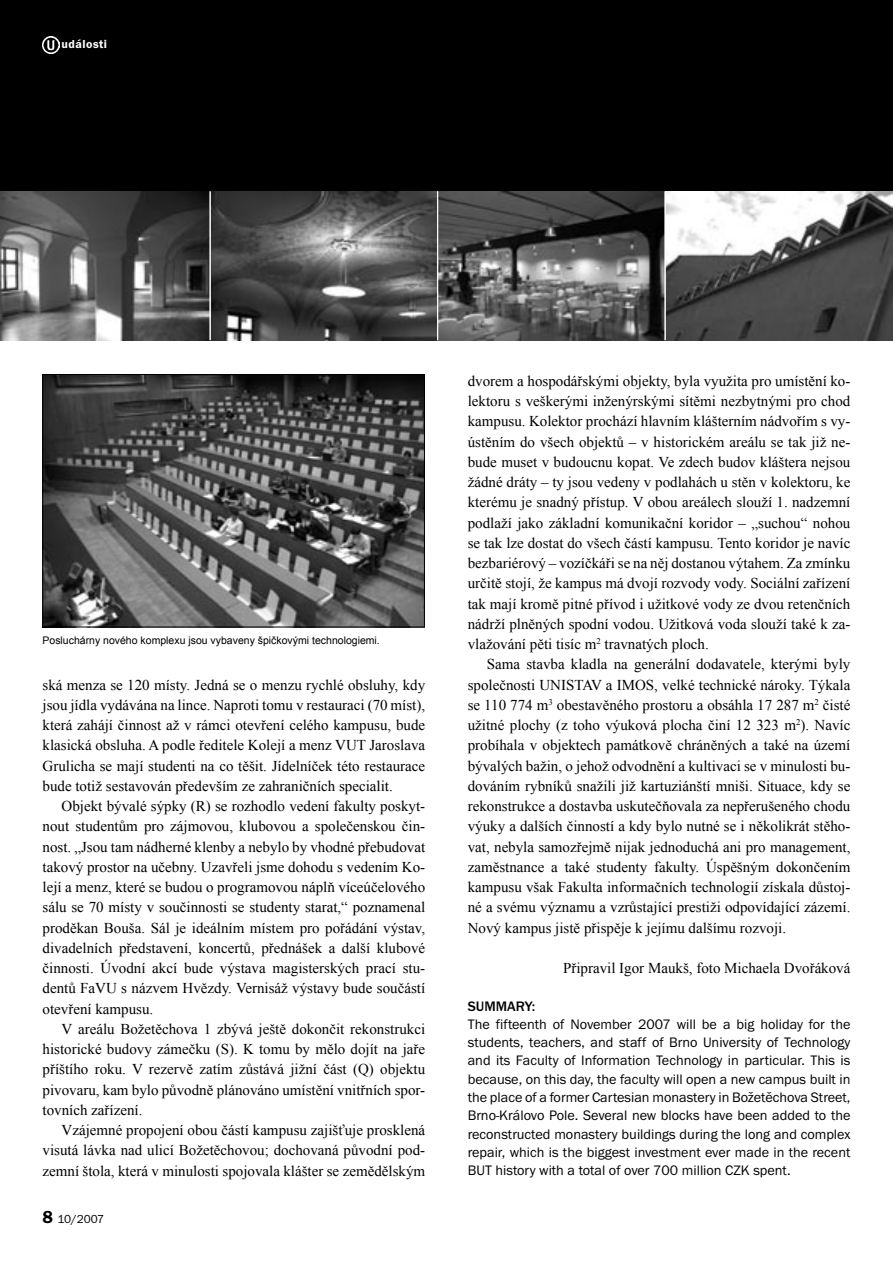
<style>
.page{position:relative;width:893px;height:1263px;background:#fff}
.page>*{position:absolute;margin:0;border:0;box-sizing:border-box;transform-origin:0 0}
.textx{font:15px/20.2px "Times New Roman";color:#000;text-align:justify}
.prvníx{font:15px/20.2px "Times New Roman";color:#000;text-align:justify}
.resumx{font:14.25px/18.3px "Franklin Got Itc TEE";color:#000;text-align:justify}
.resumx-2{font:500 14.25px "Franklin Got Itc TEE";color:#000}
.t1{font:600 12px "Franklin Got Itc TEE";letter-spacing:.04em;color:#fff}
.t2{font:12px "Franklin Got Itc TEE";letter-spacing:-.015em;color:#000}
.popisekx{font:10.5px "Arial";color:#000}
.s1{font-weight:600;font-size:18px}
</style>
<div class="page">
<div style="left:0;top:0;width:893px;height:191px;background:#000"></div>
<img style="left:42px;top:37px;width:17px;height:16px">
<img style="left:45px;top:376px;width:378px;height:249px">
<div style="left:43px;top:374px;width:382px;height:253px;border:1px solid #000"></div>
<img style="left:0;top:191px;width:893px;height:149px">
<hr style="left:437px;top:191px;width:1px;height:149px;background:#fff">
<hr style="left:665px;top:191px;width:1px;height:149px;background:#fff">
<hr style="left:210px;top:191px;width:1px;height:149px;background:#fff">
<p class="t1" style="left:62px;top:38px;width:47px">události</p>
<p class="popisekx" style="left:43px;top:633px;width:339px">Posluchárny nového komplexu jsou vybaveny špičkovými technologiemi.</p>
<p class="prvníx" style="left:43px;top:674px;width:384px">ská menza se 120 místy. Jedná se o menzu rychlé obsluhy, kdy jsou jídla vydávána na lince. Naproti tomu v restauraci (70 míst), která zahájí činnost až v rámci otevření celého kampusu, bude klasická obsluha. A podle ředitele Kolejí a menz VUT Jaroslava Grulicha se mají studenti na co těšit. Jídelníček této restaurace bude totiž sestavován především ze zahraničních specialit.</p>
<p class="textx" style="left:43px;top:796px;width:384px;text-indent:19px">Objekt bývalé sýpky (R) se rozhodlo vedení fakulty poskyt&shy;nout studentům pro zájmovou, klubovou a společenskou čin&shy;nost. „Jsou tam nádherné klenby a nebylo by vhodné přebudovat takový prostor na učebny. Uzavřeli jsme dohodu s vedením Ko&shy;lejí a menz, které se budou o programovou náplň víceúčelového sálu se 70 místy v součinnosti se studenty starat,“ poznamenal proděkan Bouša. Sál je ideálním místem pro pořádání výstav, divadelních představení, koncertů, přednášek a další klubové činnosti. Úvodní akcí bude výstava magisterských prací stu&shy;dentů FaVU s názvem Hvězdy. Vernisáž výstavy bude součástí otevření kampusu.</p>
<p class="textx" style="left:43px;top:1018px;width:384px;text-indent:19px">V areálu Božetěchova 1 zbývá ještě dokončit rekonstrukci historické budovy zámečku (S). K tomu by mělo dojít na jaře příštího roku. V rezervě zatím zůstává jižní část (Q) objektu pivovaru, kam bylo původně plánováno umístění vnitřních spor&shy;tovních zařízení.</p>
<p class="textx" style="left:43px;top:1120px;width:384px;text-indent:19px">Vzájemné propojení obou částí kampusu zajišťuje prosklená visutá lávka nad ulicí Božetěchovou; dochovaná původní pod&shy;zemní štola, která v minulosti spojovala klášter se zemědělským</p>
<p class="t2" style="left:43px;top:1212px;width:63px"><span class="s1">8</span> 10/2007</p>
<p class="textx" style="left:468px;top:370px;width:384px">dvorem a hospodářskými objekty, byla využita pro umístění ko&shy;lektoru s veškerými inženýrskými sítěmi nezbytnými pro chod kampusu. Kolektor prochází hlavním klášterním nádvořím s vy&shy;ústěním do všech objektů – v historickém areálu se tak již ne&shy;bude muset v budoucnu kopat. Ve zdech budov kláštera nejsou žádné dráty – ty jsou vedeny v podlahách u stěn v kolektoru, ke kterému je snadný přístup. V obou areálech slouží 1. nadzemní podlaží jako základní komunikační koridor – „suchou“ nohou se tak lze dostat do všech částí kampusu. Tento koridor je navíc bezbariérový – vozíčkáři se na něj dostanou výtahem. Za zmínku určitě stojí, že kampus má dvojí rozvody vody. Sociální zařízení tak mají kromě pitné přívod i užitkové vody ze dvou retenčních nádrží plněných spodní vodou. Užitková voda slouží také k za&shy;vlažování pěti tisíc m<sup>2</sup> travnatých ploch.</p>
<p class="textx" style="left:468px;top:654px;width:384px;text-indent:19px">Sama stavba kladla na generální dodavatele, kterými byly společnosti UNISTAV a IMOS, velké technické nároky. Týkala se 110 774 m<sup>3</sup> obestavěného prostoru a obsáhla 17 287 m<sup>2</sup> čisté užitné plochy (z toho výuková plocha činí 12 323 m<sup>2</sup>). Navíc probíhala v objektech památkově chráněných a také na území bývalých bažin, o jehož odvodnění a kultivaci se v minulosti bu&shy;dováním rybníků snažili již kartuziánští mniši. Situace, kdy se rekonstrukce a dostavba uskutečňovala za nepřerušeného chodu výuky a dalších činností a kdy bylo nutné se i několikrát stěho&shy;vat, nebyla samozřejmě nijak jednoduchá ani pro management, zaměstnance a také studenty fakulty. Úspěšným dokončením kampusu však Fakulta informačních technologií získala důstoj&shy;né a svému významu a vzrůstající prestiži odpovídající zázemí.<br>Nový kampus jistě přispěje k jejímu dalšímu rozvoji.</p>
<p class="textx" style="left:563px;top:958px;width:289px">Připravil Igor Maukš, foto Michaela Dvořáková</p>
<p class="resumx-2" style="left:468px;top:998px;width:69px">SUMMARY:</p>
<p class="resumx" style="left:468px;top:1015px;width:384px">The fifteenth of November 2007 will be a big holiday for the students, teachers, and staff of Brno University of Technology and its Faculty of Information Technology in particular. This is because, on this day, the faculty will open a new campus built in the place of a former Cartesian monastery in Božetěchova Street, Brno-Královo Pole. Several new blocks have been added to the reconstructed monastery buildings during the long and complex repair, which is the biggest investment ever made in the recent BUT history with a total of over 700 million CZK spent.</p>
</div>
